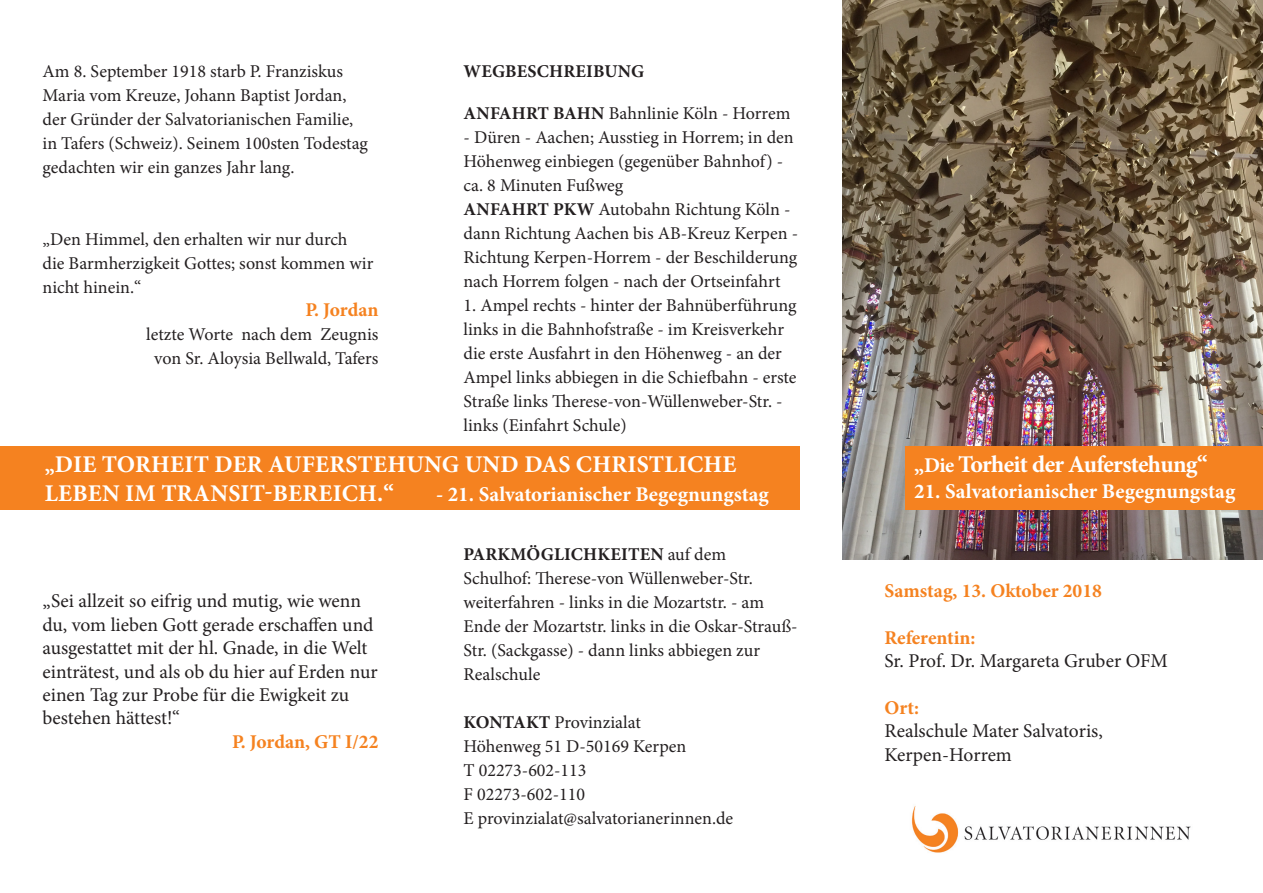
<style>
.page{position:relative;width:1263px;height:893px;background:#fff}
.page>*{position:absolute;margin:0;border:0;box-sizing:border-box;transform-origin:0 0}
.t1{font:700 24px/28.8px "Minion Pro";letter-spacing:.01em;color:#fff}
.t2{font:700 24px "Minion Pro";letter-spacing:-.03em;color:#fff}
.t3{font:700 21px "Minion Pro";color:#fff}
.t4{font:19.5px/23.4px "Minion Pro";color:#231f20}
.t5{font:700 19.5px "Minion Pro";letter-spacing:-.005em;color:#f58220}
.t6{font:18px/24px "Minion Pro";color:#231f20}
.t7{font:700 18px "Minion Pro";letter-spacing:.01em;color:#231f20}
.s1{font-weight:700}
.s2{font-size:21px}
</style>
<div class="page">
<img style="left:842px;top:0;width:421px;height:559px">
<div style="left:0;top:446px;width:799px;height:64px;background:#f58220"></div>
<img style="left:911px;top:806px;width:280px;height:47px">
<div style="left:906px;top:446px;width:357px;height:64px;background:#f58220"></div>
<p class="t6" style="left:43px;top:59px;width:327px">Am 8. September 1918 starb P. Franziskus Maria vom Kreuze, Johann Baptist Jordan, der Gründer der Salvatorianischen Familie, in Tafers (Schweiz). Seinem 100sten Todestag gedachten wir ein ganzes Jahr lang.</p>
<p class="t6" style="left:43px;top:227px;width:332px">„Den Himmel, den erhalten wir nur durch die Barmherzigkeit Gottes; sonst kommen wir nicht hinein.“</p>
<p class="t5" style="left:305px;top:296px;width:75px">P. Jordan</p>
<p class="t6" style="left:146px;top:323px;width:234px;text-align:center">letzte Worte nach dem Zeugnis von Sr. Aloysia Bellwald, Tafers</p>
<p class="t7" style="left:464px;top:58px;width:182px">WEGBESCHREIBUNG</p>
<p class="t6" style="left:464px;top:101px;width:328px"><span class="s1">ANFAHRT BAHN</span> Bahnlinie Köln - Horrem</p>
<p class="t6" style="left:463px;top:125px;width:332px">- Düren - Aachen; Ausstieg in Horrem; in den<br>Höhenweg einbiegen (gegenüber Bahnhof) - ca. 8 Minuten Fußweg</p>
<p class="t6" style="left:463px;top:197px;width:336px"><span class="s1">ANFAHRT PKW</span> Autobahn Richtung Köln - dann Richtung Aachen bis AB-Kreuz Kerpen - Richtung Kerpen-Horrem - der Beschilderung nach Horrem folgen - nach der Ortseinfahrt</p>
<p class="t6" style="left:463px;top:293px;width:335px">1. Ampel rechts - hinter der Bahnüberführung links in die Bahnhofstraße - im Kreisverkehr die erste Ausfahrt in den Höhenweg - an der Ampel links abbiegen in die Schiefbahn - erste Straße links Therese-von-Wüllenweber-Str. - links (Einfahrt Schule)</p>
<p class="t1" style="left:45px;top:450px;width:693px"><span class="s2">„</span>DIE TORHEIT DER AUFERSTEHUNG UND DAS CHRISTLICHE<br>LEBEN IM TRANSIT-BEREICH.“</p>
<p class="t3" style="left:436px;top:480px;width:334px">- 21. Salvatorianischer Begegnungstag</p>
<p class="t4" style="left:43px;top:590px;width:337px">„Sei allzeit so eifrig und mutig, wie wenn du, vom lieben Gott gerade erschaffen und ausgestattet mit der hl. Gnade, in die Welt einträtest, und als ob du hier auf Erden nur einen Tag zur Probe für die Ewigkeit zu bestehen hättest!“</p>
<p class="t5" style="left:232px;top:728px;width:148px">P. Jordan, GT I/22</p>
<p class="t6" style="left:463px;top:542px;width:336px"><span class="s1">PARKMÖGLICHKEITEN</span> auf dem Schulhof: Therese-von Wüllenweber-Str. weiterfahren - links in die Mozartstr. - am Ende der Mozartstr. links in die Oskar-Strauß-Str. (Sackgasse) - dann links abbiegen zur Realschule</p>
<p class="t6" style="left:464px;top:710px;width:179px"><span class="s1">KONTAKT</span> Provinzialat</p>
<p class="t6" style="left:463px;top:734px;width:224px">Höhenweg 51 D-50169 Kerpen</p>
<p class="t6" style="left:463px;top:758px;width:125px">T 02273-602-113<br>F 02273-602-110</p>
<p class="t6" style="left:463px;top:806px;width:271px">E provinzialat@salvatorianerinnen.de</p>
<p class="t2" style="left:914px;top:448px;width:295px"><span class="s2">„Die</span> Torheit der Auferstehung“</p>
<p class="t3" style="left:914px;top:476px;width:323px">21. Salvatorianischer Begegnungstag</p>
<p class="t5" style="left:884px;top:577px;width:219px">Samstag, 13. Oktober 2018</p>
<p class="t5" style="left:884px;top:624px;width:93px">Referentin:</p>
<p class="t4" style="left:884px;top:649px;width:285px">Sr. Prof. Dr. Margareta Gruber OFM</p>
<p class="t5" style="left:884px;top:694px;width:36px">Ort:</p>
<p class="t4" style="left:884px;top:719px;width:220px">Realschule Mater Salvatoris,</p>
<p class="t4" style="left:884px;top:743px;width:129px">Kerpen-Horrem</p>
</div>
